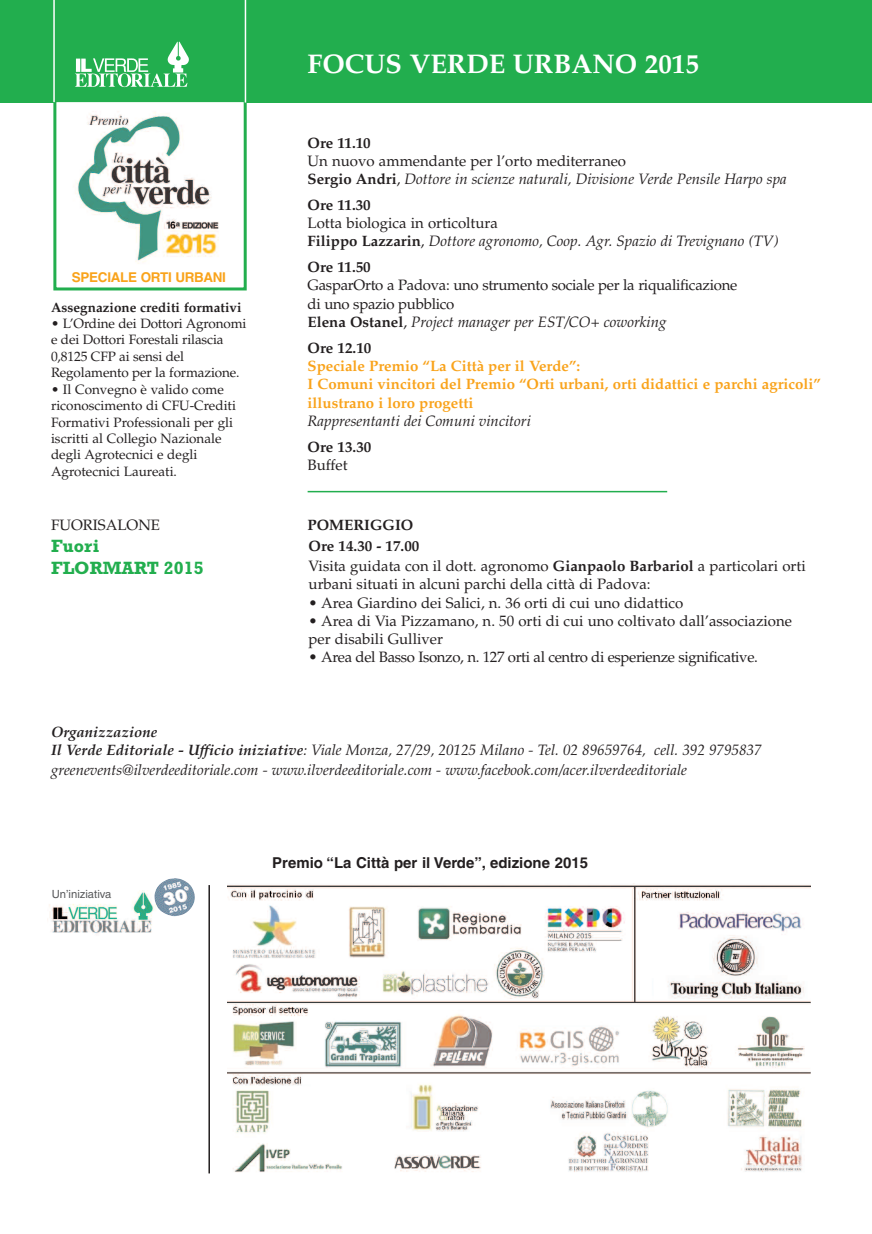
<style>
.page{position:relative;width:872px;height:1234px;background:#fff}
.page>*{position:absolute;margin:0;border:0;box-sizing:border-box;transform-origin:0 0}
.t1{font:700 27px "Palatino";color:#fff}
.t2{font:700 18px/21.6px "Rockwell";color:#22ae4e}
.t3{font:italic 15px/18.3px "Palatino";color:#231f20}
.t4{font:15px/19.6px "Palatino";color:#231f20}
.t5{font:15px/18.3px "Palatino";letter-spacing:-.02em;color:#231f20}
.t6{font:700 15px/18.3px "Palatino";color:#f9a31b}
.t7{font:15px "Palatino";letter-spacing:-.025em;color:#231f20}
.t8{font:700 15px "Palatino";color:#231f20}
.t9{font:700 15px "Helvetica";color:#231f20}
.t10{font:13.5px/16.4px "Palatino";color:#231f20}
.t11{font:700 13.5px "Palatino";color:#231f20}
.t12{font:700 13.5px "Helvetica";letter-spacing:-.02em;color:#f9a31b}
.t13{font:11.25px "Helvetica";color:#57585a}
.s1{font-style:normal}
.s2{font-weight:700;font-style:normal}
.s3{font-weight:700}
.s4{font-style:italic}
</style>
<div class="page">
<div style="left:0;top:0;width:872px;height:102px;background:#22ae4e"></div>
<div style="left:53px;top:99px;width:194px;height:191px;border:3px solid #22ae4e"></div>
<img style="left:168px;top:42px;width:21px;height:31px">
<hr style="left:245px;top:0;width:1px;height:102px;background:#fff">
<hr style="left:308px;top:491px;width:359px;height:1px;background:#22ae4e">
<hr style="left:53px;top:0;width:2px;height:102px;background:#fff">
<img style="left:73px;top:112px;width:146px;height:152px">
<img style="left:228px;top:883px;width:582px;height:289px">
<img style="left:49px;top:890px;width:105px;height:44px">
<img style="left:154px;top:878px;width:41px;height:38px">
<hr style="left:208px;top:884px;width:2px;height:289px;background:#231f20">
<p class="t12" style="left:72px;top:271px;width:156px">SPECIALE ORTI URBANI</p>
<p class="t11" style="left:51px;top:302px;width:192px">Assegnazione crediti formativi</p>
<p class="t10" style="left:51px;top:317px;width:197px">• L’Ordine dei Dottori Agronomi e dei Dottori Forestali rilascia<br>0,8125 CFP ai sensi del<br>Regolamento per la formazione.</p>
<p class="t10" style="left:51px;top:382px;width:186px">• Il Convegno è valido come riconoscimento di CFU-Crediti<br>Formativi Professionali per gli iscritti al Collegio Nazionale degli Agrotecnici e degli<br>Agrotecnici Laureati.</p>
<h1 class="t1" style="left:307px;top:53px;width:393px">FOCUS VERDE URBANO 2015</h1>
<p class="t8" style="left:308px;top:137px;width:65px">Ore 11.10</p>
<p class="t3" style="left:308px;top:153px;width:481px"><span class="s1">Un nuovo ammendante per l’orto mediterraneo<br></span><span class="s2">Sergio Andri</span><span class="s1">,</span> Dottore in scienze naturali, Divisione Verde Pensile Harpo spa</p>
<p class="t8" style="left:308px;top:199px;width:65px">Ore 11.30</p>
<p class="t3" style="left:308px;top:215px;width:472px"><span class="s1">Lotta biologica in orticoltura<br></span><span class="s2">Filippo Lazzarin</span><span class="s1">,</span> Dottore agronomo, Coop. Agr. Spazio di Trevignano (TV)</p>
<p class="t8" style="left:308px;top:261px;width:65px">Ore 11.50</p>
<p class="t5" style="left:308px;top:278px;width:431px">GasparOrto a Padova: uno strumento sociale per la riqualificazione di uno spazio pubblico<br><span class="s3">Elena Ostanel</span>, <span class="s4">Project manager per EST/CO+ coworking</span></p>
<p class="t8" style="left:308px;top:342px;width:65px">Ore 12.10</p>
<p class="t6" style="left:308px;top:358px;width:515px">Speciale Premio “La Città per il Verde”:<br>I Comuni vincitori del Premio “Orti urbani, orti didattici e parchi agricoli” illustrano i loro progetti</p>
<p class="t3" style="left:308px;top:413px;width:225px">Rappresentanti dei Comuni vincitori</p>
<p class="t8" style="left:308px;top:440px;width:65px">Ore 13.30</p>
<p class="t4" style="left:308px;top:456px;width:41px">Buffet</p>
<p class="t4" style="left:51px;top:517px;width:111px">FUORISALONE</p>
<p class="t8" style="left:308px;top:519px;width:107px">POMERIGGIO</p>
<p class="t2" style="left:51px;top:537px;width:154px">Fuori<br>FLORMART 2015</p>
<p class="t4" style="left:309px;top:538px;width:498px"><span class="s3">Ore 14.30 - 17.00<br></span>Visita guidata con il dott. agronomo <span class="s3">Gianpaolo Barbariol</span> a particolari orti</p>
<p class="t4" style="left:309px;top:576px;width:343px">urbani situati in alcuni parchi della città di Padova:</p>
<p class="t4" style="left:309px;top:594px;width:376px">• Area Giardino dei Salici, n. 36 orti di cui uno didattico</p>
<p class="t4" style="left:309px;top:613px;width:485px;line-height:18.3px">• Area di Via Pizzamano, n. 50 orti di cui uno coltivato dall’associazione per disabili Gulliver</p>
<p class="t7" style="left:309px;top:651px;width:451px">• Area del Basso Isonzo, n. 127 orti al centro di esperienze significative.</p>
<p class="t3" style="left:51px;top:724px;width:712px"><span class="s3">Organizzazione<br>Il Verde Editoriale - Ufficio iniziative</span>: Viale Monza, 27/29, 20125 Milano - Tel. 02 89659764, cell. 392 9795837</p>
<p class="t3" style="left:51px;top:762px;width:637px">greenevents@ilverdeeditoriale.com - www.ilverdeeditoriale.com - www.facebook.com/acer.ilverdeeditoriale</p>
<p class="t13" style="left:52px;top:889px;width:61px">Un’iniziativa</p>
<p class="t9" style="left:272px;top:856px;width:317px">Premio “La Città per il Verde”, edizione 2015</p>
</div>
